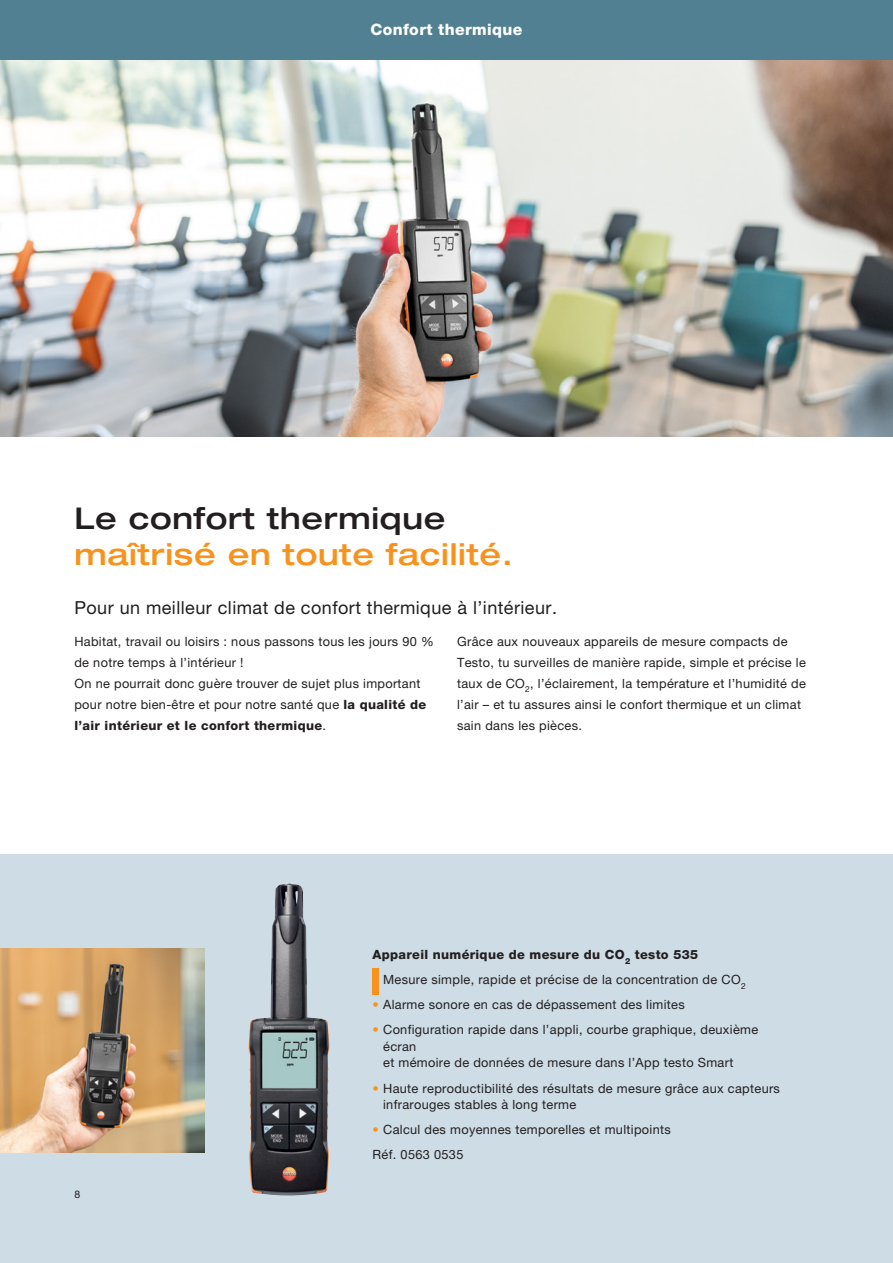
<style>
.page{position:relative;width:893px;height:1263px;background:#fff}
.page>*{position:absolute;margin:0;border:0;box-sizing:border-box;transform-origin:0 0}
.t1{font:500 expanded 30px "Helvetica Neue LTW1 G";letter-spacing:.025em;color:#f7931d}
.t2{font:500 expanded 30px "Helvetica Neue LTW1 G";letter-spacing:.025em;color:#231f20}
.t3{font:18px "Helvetica Neue LTW1 G";letter-spacing:.025em;color:#231f20}
.t4{font:800 15.75px "Helvetica Neue LTW1 G";letter-spacing:.025em;color:#fff}
.t5{font:12.75px/21px "Helvetica Neue LTW1 G";letter-spacing:.025em;color:#231f20}
.t6{font:800 12.75px "Helvetica Neue LTW1 G";letter-spacing:.025em;color:#231f20}
.t7{font:10.5px "Helvetica Neue LTW1 G";color:#231f20}
.s1{font-weight:800}
.s2{color:#f7931d}
</style>
<div class="page">
<div style="left:0;top:855px;width:893px;height:408px;background:#cedce5"></div>
<img style="left:0;top:60px;width:893px;height:377px">
<div style="left:0;top:0;width:893px;height:60px;background:#518093"></div>
<img style="left:0;top:948px;width:204px;height:204px">
<img style="left:248px;top:883px;width:81px;height:313px">
<div style="left:373px;top:969px;width:6px;height:26px;background:#f7931d"></div>
<p class="t4" style="left:370px;top:20px;width:154px">Confort thermique</p>
<h1 class="t2" style="left:74px;top:500px;width:372px">Le confort thermique</h1>
<h1 class="t1" style="left:74px;top:536px;width:440px">maîtrisé en toute facilité.</h1>
<h2 class="t3" style="left:74px;top:596px;width:484px">Pour un meilleur climat de confort thermique à l’intérieur.</h2>
<p class="t5" style="left:74px;top:631px;width:361px">Habitat, travail ou loisirs : nous passons tous les jours 90 % de notre temps à l’intérieur !<br>On ne pourrait donc guère trouver de sujet plus important pour notre bien-être et pour notre santé que <span class="s1">la qualité de l’air intérieur et le confort thermique</span>.</p>
<p class="t5" style="left:457px;top:631px;width:350px">Grâce aux nouveaux appareils de mesure compacts de Testo, tu surveilles de manière rapide, simple et précise le taux de CO<sub>2</sub>, l’éclairement, la température et l’humidité de l’air – et tu assures ainsi le confort thermique et un climat sain dans les pièces.</p>
<p class="t7" style="left:74px;top:1188px;width:7px">8</p>
<p class="t6" style="left:373px;top:947px;width:327px">Appareil numérique de mesure du CO<sub>2</sub> testo 535</p>
<p class="t5" style="left:373px;top:969px;width:375px"><span class="s2">•</span> Mesure simple, rapide et précise de la concentration de CO<sub>2</sub></p>
<p class="t5" style="left:373px;top:994px;width:314px"><span class="s2">•</span> Alarme sonore en cas de dépassement des limites</p>
<p class="t5" style="left:383px;top:1021px;width:377px;line-height:16.5px;text-indent:-11px"><span class="s2">•</span> Configuration rapide dans l’appli, courbe graphique, deuxième écran<br>et mémoire de données de mesure dans l’App testo Smart</p>
<p class="t5" style="left:383px;top:1079px;width:398px;line-height:16.5px;text-indent:-11px"><span class="s2">•</span> Haute reproductibilité des résultats de mesure grâce aux capteurs infrarouges stables à long terme</p>
<p class="t5" style="left:373px;top:1117px;width:300px;line-height:25px"><span class="s2">•</span> Calcul des moyennes temporelles et multipoints<br>Réf. 0563 0535</p>
</div>
